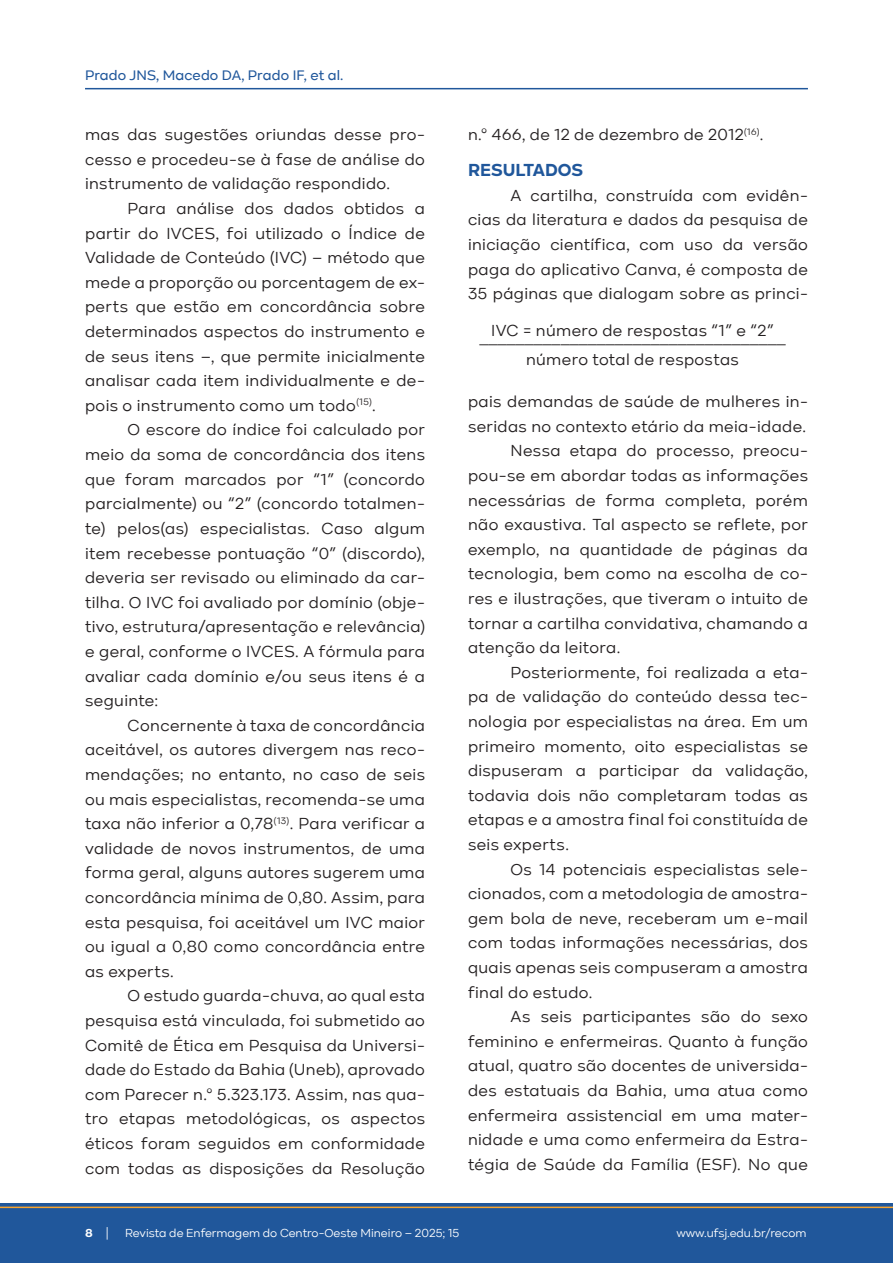
<style>
.page{position:relative;width:893px;height:1263px;background:#fff}
.page>*{position:absolute;margin:0;border:0;box-sizing:border-box;transform-origin:0 0}
.t1{font:18px "Minion Pro";color:#231f20}
.Tit_artigo{font:700 18px "Kinetika";color:#20579b}
.Texto_artigo{font:16.5px/24.6px "Kinetika";letter-spacing:.025em;color:#231f20;text-align:justify}
.t2{font:500 14.25px "Kinetika";letter-spacing:.01em;color:#20579b}
.t3{font:12px "Kinetika";color:#fff}
.t4{font:700 12px "Kinetika";color:#fff}
.s1{font-weight:400}
</style>
<div class="page">
<div style="left:0;top:1203px;width:893px;height:60px;background:#20579b"></div>
<hr style="left:0;top:1206px;width:893px;height:2px;background:#f9a42e">
<hr style="left:85px;top:88px;width:723px;height:1px;background:#20579b">
<p class="t2" style="left:85px;top:67px;width:260px">Prado JNS, Macedo DA, Prado IF, et al.</p>
<p class="Texto_artigo" style="left:85px;top:122px;width:341px">mas das sugestões oriundas desse pro&shy;cesso e procedeu-se à fase de análise do instrumento de validação respondido.</p>
<p class="Texto_artigo" style="left:85px;top:196px;width:341px;text-indent:43px">Para análise dos dados obtidos a partir do IVCES, foi utilizado o Índice de Validade de Conteúdo (IVC) – método que mede a proporção ou porcentagem de ex&shy;perts que estão em concordância sobre determinados aspectos do instrumento e de seus itens –, que permite inicialmente analisar cada item individualmente e de&shy;pois o instrumento como um todo<sup>(15)</sup>.</p>
<p class="Texto_artigo" style="left:85px;top:418px;width:341px;text-indent:43px">O escore do índice foi calculado por meio da soma de concordância dos itens que foram marcados por “1” (concordo parcialmente) ou “2” (concordo totalmen&shy;te) pelos(as) especialistas. Caso algum item recebesse pontuação “0” (discordo), deveria ser revisado ou eliminado da car&shy;tilha. O IVC foi avaliado por domínio (obje&shy;tivo, estrutura/apresentação e relevância) e geral, conforme o IVCES. A fórmula para avaliar cada domínio e/ou seus itens é a seguinte:</p>
<p class="Texto_artigo" style="left:85px;top:713px;width:341px;text-indent:43px">Concernente à taxa de concordância aceitável, os autores divergem nas reco&shy;mendações; no entanto, no caso de seis ou mais especialistas, recomenda-se uma taxa não inferior a 0,78<sup>(13)</sup>. Para verificar a validade de novos instrumentos, de uma forma geral, alguns autores sugerem uma concordância mínima de 0,80. Assim, para esta pesquisa, foi aceitável um IVC maior ou igual a 0,80 como concordância entre as experts.</p>
<p class="Texto_artigo" style="left:85px;top:983px;width:341px;text-indent:43px">O estudo guarda-chuva, ao qual esta pesquisa está vinculada, foi submetido ao Comitê de Ética em Pesquisa da Universi&shy;dade do Estado da Bahia (Uneb), aprovado com Parecer n.º 5.323.173. Assim, nas qua&shy;tro etapas metodológicas, os aspectos éticos foram seguidos em conformidade com todas as disposições da Resolução</p>
<p class="Texto_artigo" style="left:468px;top:122px;width:297px">n.º 466, de 12 de dezembro de 2012<sup>(16)</sup>.</p>
<p class="Tit_artigo" style="left:468px;top:159px;width:117px">RESULTADOS</p>
<p class="Texto_artigo" style="left:468px;top:183px;width:341px;text-indent:43px">A cartilha, construída com evidên&shy;cias da literatura e dados da pesquisa de iniciação científica, com uso da versão paga do aplicativo Canva, é composta de 35 páginas que dialogam sobre as princi-</p>
<p class="Texto_artigo" style="left:491px;top:318px;width:284px">IVC = número de respostas “1” e “2”</p>
<p class="Texto_artigo" style="left:526px;top:347px;width:214px">número total de respostas</p>
<p class="t1" style="left:480px;top:325px;width:307px">__________________________________</p>
<p class="Texto_artigo" style="left:468px;top:389px;width:341px">pais demandas de saúde de mulheres in&shy;seridas no contexto etário da meia-idade.</p>
<p class="Texto_artigo" style="left:468px;top:438px;width:341px;text-indent:43px">Nessa etapa do processo, preocu&shy;pou-se em abordar todas as informações necessárias de forma completa, porém não exaustiva. Tal aspecto se reflete, por exemplo, na quantidade de páginas da tecnologia, bem como na escolha de co&shy;res e ilustrações, que tiveram o intuito de tornar a cartilha convidativa, chamando a atenção da leitora.</p>
<p class="Texto_artigo" style="left:468px;top:660px;width:341px;text-indent:43px">Posteriormente, foi realizada a eta&shy;pa de validação do conteúdo dessa tec&shy;nologia por especialistas na área. Em um primeiro momento, oito especialistas se dispuseram a participar da validação, todavia dois não completaram todas as etapas e a amostra final foi constituída de seis experts.</p>
<p class="Texto_artigo" style="left:468px;top:857px;width:341px;text-indent:43px">Os 14 potenciais especialistas sele&shy;cionados, com a metodologia de amostra&shy;gem bola de neve, receberam um e-mail com todas informações necessárias, dos quais apenas seis compuseram a amostra final do estudo.</p>
<p class="Texto_artigo" style="left:468px;top:1004px;width:341px;text-indent:43px">As seis participantes são do sexo feminino e enfermeiras. Quanto à função atual, quatro são docentes de universida&shy;des estatuais da Bahia, uma atua como enfermeira assistencial em uma mater&shy;nidade e uma como enfermeira da Estra&shy;tégia de Saúde da Família (ESF). No que</p>
<p class="t4" style="left:85px;top:1225px;width:25px">8 <span class="s1">|</span></p>
<p class="t3" style="left:125px;top:1226px;width:336px">Revista de Enfermagem do Centro-Oeste Mineiro – 2025; 15</p>
<p class="t3" style="left:676px;top:1226px;width:132px">www.ufsj.edu.br/recom</p>
</div>
